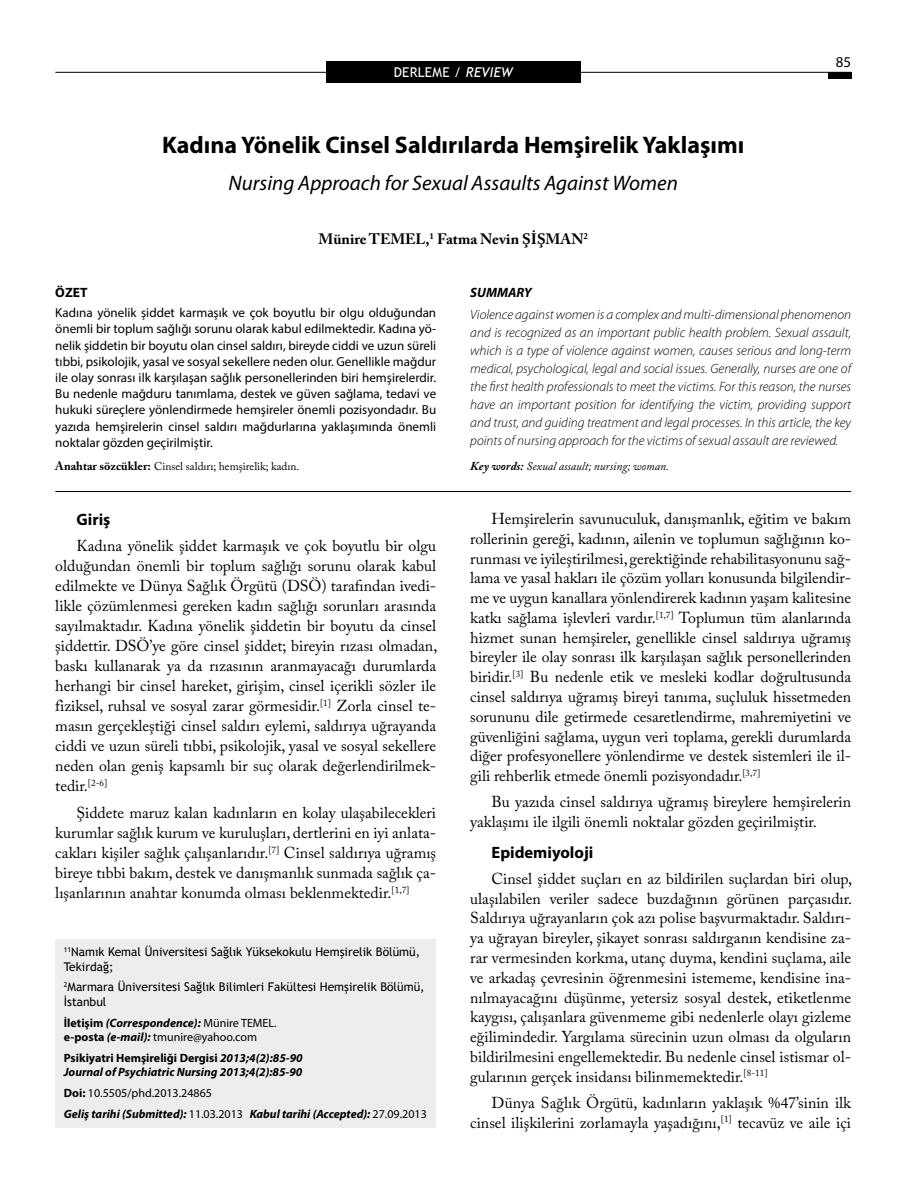
<style>
.page{position:relative;width:915px;height:1183px;background:#fff}
.page>*{position:absolute;margin:0;border:0;box-sizing:border-box;transform-origin:0 0}
.t1{font:700 24px "Myriad Pro";color:#000}
.t2{font:italic 21px "Myriad Pro";color:#000}
.t3{font:700 16.5px "Myriad Pro";color:#000}
.t4{font:15.75px/19.8px "Adobe Caslon Pro";color:#000;text-align:justify}
.t5{font:700 15px "Adobe Caslon Pro";color:#000}
.t6{font:15px "Myriad Pro";color:#000}
.t7{font:italic 300 13.5px/18px "Myriad Pro";color:#000;text-align:justify}
.t8{font:13.5px "Trebuchet MS";letter-spacing:.02em;color:#fff}
.t9{font:italic 700 13.5px "Myriad Pro";color:#000}
.t10{font:700 13.5px "Myriad Pro";color:#000}
.t11{font:13.05px/16.2px "Myriad Pro";color:#000;text-align:justify}
.t12{font:italic 700 12px/14.4px "Myriad Pro";color:#000}
.t13{font:12px/14.4px "Trebuchet MS";color:#000}
.t14{font:12px/14.4px "Myriad Pro";color:#000}
.t15{font:italic 11.7px "Adobe Caslon Pro";color:#000}
.t16{font:11.25px "Adobe Caslon Pro";color:#000}
.s1{font-style:italic}
.s2{font-weight:700;font-size:12px}
.s3{font-weight:700}
.s4{font-weight:700;font-style:italic}
.s5{font-style:normal}
.s6{font-weight:400;font-style:normal}
</style>
<div class="page">
<div style="left:827px;top:72px;width:23px;height:7px;background:#000"></div>
<hr style="left:55px;top:72px;width:795px;height:1px;background:#000">
<div style="left:326px;top:61px;width:254px;height:22px;background:#000"></div>
<div style="left:55px;top:938px;width:381px;height:189px;background:#ededee"></div>
<hr style="left:55px;top:491px;width:795px;height:1px;background:#000">
<p class="t8" style="left:393px;top:64px;width:121px">DERLEME / <span class="s1">REVIEW</span></p>
<h1 class="t1" style="left:162px;top:129px;width:583px">Kadına Yönelik Cinsel Saldırılarda Hemşirelik Yaklaşımı</h1>
<h2 class="t2" style="left:228px;top:170px;width:451px">Nursing Approach for Sexual Assaults Against Women</h2>
<p class="t5" style="left:318px;top:230px;width:271px">Münire TEMEL,<sup>1</sup> Fatma Nevin ŞİŞMAN<sup>2</sup></p>
<p class="t6" style="left:835px;top:52px;width:17px">85</p>
<p class="t10" style="left:55px;top:283px;width:34px">ÖZET</p>
<p class="t11" style="left:55px;top:304px;width:382px">Kadına yönelik şiddet karmaşık ve çok boyutlu bir olgu olduğundan önemli bir toplum sağlığı sorunu olarak kabul edilmektedir. Kadına yö&shy;nelik şiddetin bir boyutu olan cinsel saldırı, bireyde ciddi ve uzun süreli tıbbi, psikolojik, yasal ve sosyal sekellere neden olur. Genellikle mağdur ile olay sonrası ilk karşılaşan sağlık personellerinden biri hemşirelerdir.<br>Bu nedenle mağduru tanımlama, destek ve güven sağlama, tedavi ve hukuki süreçlere yönlendirmede hemşireler önemli pozisyondadır. Bu yazıda hemşirelerin cinsel saldırı mağdurlarına yaklaşımında önemli noktalar gözden geçirilmiştir.</p>
<p class="t16" style="left:55px;top:459px;width:245px"><span class="s2">Anahtar sözcükler:</span> Cinsel saldırı; hemşirelik; kadın.</p>
<p class="t3" style="left:77px;top:508px;width:35px">Giriş</p>
<p class="t4" style="left:55px;top:535px;width:383px;text-indent:21px">Kadına yönelik şiddet karmaşık ve çok boyutlu bir olgu olduğundan önemli bir toplum sağlığı sorunu olarak kabul edilmekte ve Dünya Sağlık Örgütü (DSÖ) tarafından ivedi&shy;likle çözümlenmesi gereken kadın sağlığı sorunları arasında sayılmaktadır. Kadına yönelik şiddetin bir boyutu da cinsel şiddettir. DSÖ’ye göre cinsel şiddet; bireyin rızası olmadan, baskı kullanarak ya da rızasının aranmayacağı durumlarda herhangi bir cinsel hareket, girişim, cinsel içerikli sözler ile fiziksel, ruhsal ve sosyal zarar görmesidir.<sup>[1]</sup> Zorla cinsel te&shy;masın gerçekleştiği cinsel saldırı eylemi, saldırıya uğrayanda ciddi ve uzun süreli tıbbi, psikolojik, yasal ve sosyal sekellere neden olan geniş kapsamlı bir suç olarak değerlendirilmek&shy;tedir.<sup>[2-6]</sup></p>
<p class="t4" style="left:55px;top:802px;width:382px;text-indent:21px">Şiddete maruz kalan kadınların en kolay ulaşabilecekleri kurumlar sağlık kurum ve kuruluşları, dertlerini en iyi anlata&shy;cakları kişiler sağlık çalışanlarıdır.<sup>[7]</sup> Cinsel saldırıya uğramış bireye tıbbi bakım, destek ve danışmanlık sunmada sağlık ça&shy;lışanlarının anahtar konumda olması beklenmektedir.<sup>[1,7]</sup></p>
<p class="t13" style="left:64px;top:944px;width:358px"><sup>11</sup>Namık Kemal Üniversitesi Sağlık Yüksekokulu Hemşirelik Bölümü,<br>Tekirdağ;</p>
<p class="t13" style="left:64px;top:979px;width:362px"><sup>2</sup>Marmara Üniversitesi Sağlık Bilimleri Fakültesi Hemşirelik Bölümü,<br>İstanbul</p>
<p class="t14" style="left:64px;top:1014px;width:214px"><span class="s3">İletişim</span> <span class="s4">(Correspondence):</span> Münire TEMEL. <span class="s3">e-posta</span> <span class="s4">(e-mail):</span> tmunire@yahoo.com</p>
<p class="t12" style="left:64px;top:1049px;width:240px"><span class="s5">Psikiyatri Hemşireliği Dergisi</span> 2013;4(2):85-90<br>Journal of Psychiatric Nursing 2013;4(2):85-90</p>
<p class="t12" style="left:64px;top:1081px;width:364px;line-height:20.7px"><span class="s5">Doi:</span> <span class="s6">10.5505/phd.2013.24865<br></span>Geliş tarihi (Submitted): <span class="s6">11.03.2013</span> Kabul tarihi (Accepted): <span class="s6">27.09.2013</span></p>
<p class="t9" style="left:470px;top:283px;width:63px">SUMMARY</p>
<p class="t7" style="left:470px;top:306px;width:382px">Violence against women is a complex and multi-dimensional phenomenon and is recognized as an important public health problem. Sexual assault, which is a type of violence against women, causes serious and long-term medical, psychological, legal and social issues. Generally, nurses are one of the first health professionals to meet the victims. For this reason, the nurses have an important position for identifying the victim, providing support and trust, and guiding treatment and legal processes. In this article, the key points of nursing approach for the victims of sexual assault are reviewed.</p>
<p class="t15" style="left:470px;top:459px;width:200px"><span class="s2">Key words:</span> Sexual assault; nursing; woman.</p>
<p class="t4" style="left:470px;top:508px;width:382px;text-indent:21px">Hemşirelerin savunuculuk, danışmanlık, eğitim ve bakım rollerinin gereği, kadının, ailenin ve toplumun sağlığının ko&shy;runması ve iyileştirilmesi, gerektiğinde rehabilitasyonunu sağ&shy;lama ve yasal hakları ile çözüm yolları konusunda bilgilendir&shy;me ve uygun kanallara yönlendirerek kadının yaşam kalitesine katkı sağlama işlevleri vardır.<sup>[1,7]</sup> Toplumun tüm alanlarında hizmet sunan hemşireler, genellikle cinsel saldırıya uğramış bireyler ile olay sonrası ilk karşılaşan sağlık personellerinden biridir.<sup>[3]</sup> Bu nedenle etik ve mesleki kodlar doğrultusunda cinsel saldırıya uğramış bireyi tanıma, suçluluk hissetmeden sorununu dile getirmede cesaretlendirme, mahremiyetini ve güvenliğini sağlama, uygun veri toplama, gerekli durumlarda diğer profesyonellere yönlendirme ve destek sistemleri ile il&shy;gili rehberlik etmede önemli pozisyondadır.<sup>[3,7]</sup></p>
<p class="t4" style="left:470px;top:791px;width:382px;text-indent:21px">Bu yazıda cinsel saldırıya uğramış bireylere hemşirelerin yaklaşımı ile ilgili önemli noktalar gözden geçirilmiştir.</p>
<p class="t3" style="left:491px;top:841px;width:103px">Epidemiyoloji</p>
<p class="t4" style="left:470px;top:868px;width:383px;text-indent:21px">Cinsel şiddet suçları en az bildirilen suçlardan biri olup, ulaşılabilen veriler sadece buzdağının görünen parçasıdır.<br>Saldırıya uğrayanların çok azı polise başvurmaktadır. Saldırı&shy;ya uğrayan bireyler, şikayet sonrası saldırganın kendisine za&shy;rar vermesinden korkma, utanç duyma, kendini suçlama, aile ve arkadaş çevresinin öğrenmesini istememe, kendisine ina&shy;nılmayacağını düşünme, yetersiz sosyal destek, etiketlenme kaygısı, çalışanlara güvenmeme gibi nedenlerle olayı gizleme eğilimindedir. Yargılama sürecinin uzun olması da olguların bildirilmesini engellemektedir. Bu nedenle cinsel istismar ol&shy;gularının gerçek insidansı bilinmemektedir.<sup>[8-11]</sup></p>
<p class="t4" style="left:470px;top:1092px;width:382px;text-align:right">Dünya Sağlık Örgütü, kadınların yaklaşık %47’sinin ilk cinsel ilişkilerini zorlamayla yaşadığını,<sup>[1]</sup> tecavüz ve aile içi</p>
</div>
